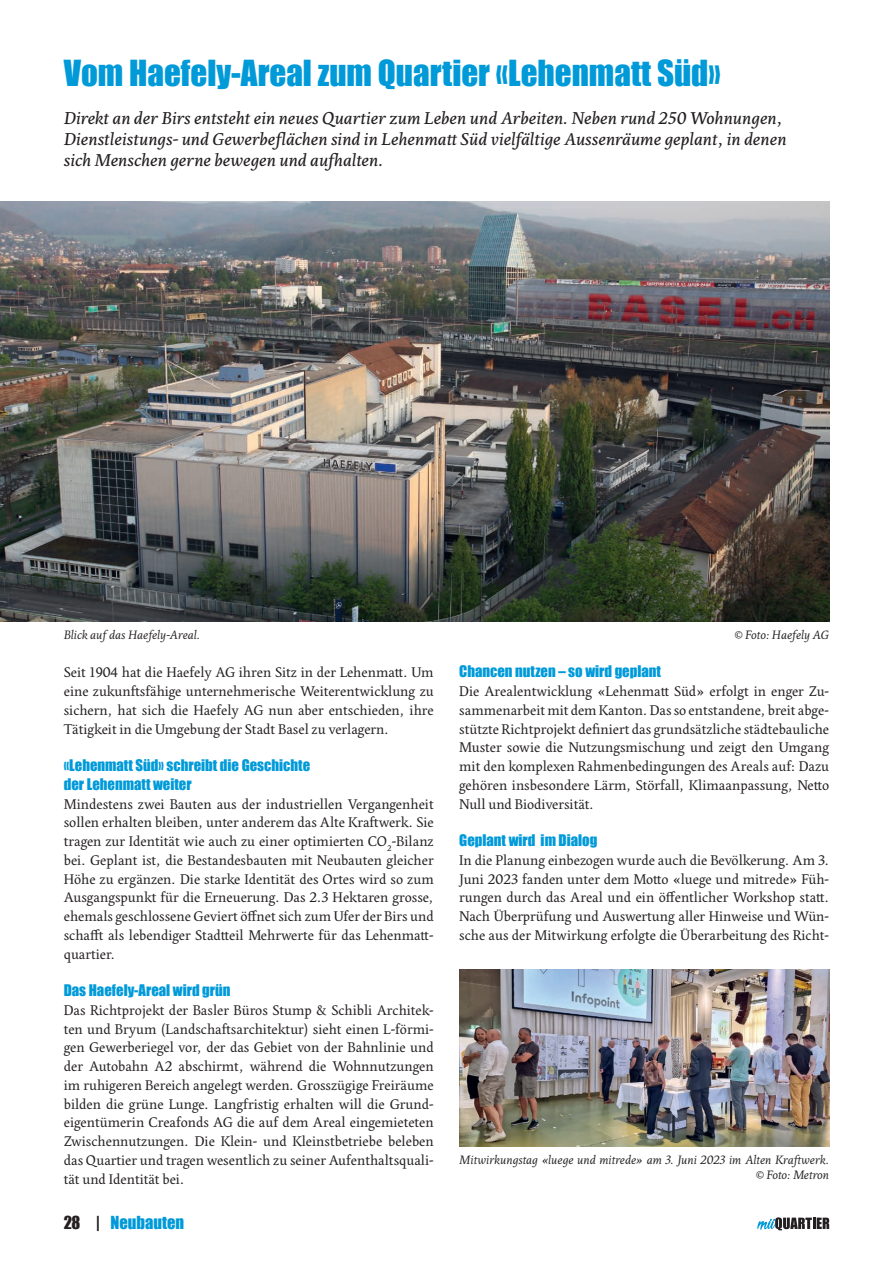
<style>
.page{position:relative;width:893px;height:1263px;background:#fff}
.page>*{position:absolute;margin:0;border:0;box-sizing:border-box;transform-origin:0 0}
.t1{font:33px "Impact";color:#009ad9}
.t2{font:italic 18px/21px "Edita";color:#231f20}
.t3{font:16.5px "Impact";color:#009ad9}
.t4{font:14.7px/18.8px "Edita";color:#231f20;text-align:justify}
.t5{font:14.7px/18.8px "Impact";color:#009ad9}
.t6{font:italic 12.75px/15px "Edita";color:#231f20;text-align:right}
.s1{color:#231f20}
</style>
<div class="page">
<img style="left:0;top:202px;width:829px;height:419px">
<img style="left:459px;top:969px;width:370px;height:177px">
<svg style="left:757px;top:1217px;width:72px;height:13px"></svg>
<h1 class="t1" style="left:64px;top:47px;width:658px">Vom Haefely-Areal zum Quartier «Lehenmatt Süd»</h1>
<p class="t2" style="left:64px;top:108px;width:724px">Direkt an der Birs entsteht ein neues Quartier zum Leben und Arbeiten. Neben rund 250 Wohnungen,<br>Dienstleistungs- und Gewerbeflächen sind in Lehenmatt Süd vielfältige Aussenräume geplant, in denen sich Menschen gerne bewegen und aufhalten.</p>
<p class="t6" style="left:64px;top:627px;width:138px">Blick auf das Haefely-Areal.</p>
<p class="t6" style="left:735px;top:627px;width:96px">© Foto: Haefely AG</p>
<p class="t4" style="left:64px;top:664px;width:371px">Seit 1904 hat die Haefely AG ihren Sitz in der Lehenmatt. Um eine zukunftsfähige unternehmerische Weiterentwicklung zu sichern, hat sich die Haefely AG nun aber entschieden, ihre Tätigkeit in die Umgebung der Stadt Basel zu verlagern.</p>
<p class="t5" style="left:64px;top:755px;width:248px">«Lehenmatt Süd» schreibt die Geschichte der Lehenmatt weiter</p>
<p class="t4" style="left:64px;top:795px;width:371px">Mindestens zwei Bauten aus der industriellen Vergangenheit sollen erhalten bleiben, unter anderem das Alte Kraftwerk. Sie tragen zur Identität wie auch zu einer optimierten CO<sub>2</sub>-Bilanz bei. Geplant ist, die Bestandesbauten mit Neubauten gleicher Höhe zu ergänzen. Die starke Identität des Ortes wird so zum Ausgangspunkt für die Erneuerung. Das 2.3 Hektaren grosse, ehemals geschlossene Geviert öffnet sich zum Ufer der Birs und schafft als lebendiger Stadtteil Mehrwerte für das Lehenmatt&shy;quartier.</p>
<p class="t5" style="left:64px;top:980px;width:168px">Das Haefely-Areal wird grün</p>
<p class="t4" style="left:64px;top:1001px;width:371px">Das Richtprojekt der Basler Büros Stump &amp; Schibli Architek&shy;ten und Bryum (Landschaftsarchitektur) sieht einen L-förmi&shy;gen Gewerberiegel vor, der das Gebiet von der Bahnlinie und der Autobahn A2 abschirmt, während die Wohnnutzungen im ruhigeren Bereich angelegt werden. Grosszügige Freiräume bilden die grüne Lunge. Langfristig erhalten will die Grund&shy;eigentümerin Creafonds AG die auf dem Areal eingemieteten Zwischennutzungen. Die Klein- und Kleinstbetriebe beleben das Quartier und tragen wesentlich zu seiner Aufenthaltsquali&shy;tät und Identität bei.</p>
<p class="t3" style="left:64px;top:1210px;width:122px"><span class="s1">28 |</span> Neubauten</p>
<p class="t5" style="left:459px;top:662px;width:203px">Chancen nutzen – so wird geplant</p>
<p class="t4" style="left:459px;top:682px;width:371px">Die Arealentwicklung «Lehenmatt Süd» erfolgt in enger Zu&shy;sammenarbeit mit dem Kanton. Das so entstandene, breit abge&shy;stützte Richtprojekt definiert das grundsätzliche städtebauliche Muster sowie die Nutzungsmischung und zeigt den Umgang mit den komplexen Rahmenbedingungen des Areals auf: Dazu gehören insbesondere Lärm, Störfall, Klimaanpassung, Netto Null und Biodiversität.</p>
<p class="t5" style="left:459px;top:830px;width:140px">Geplant wird im Dialog</p>
<p class="t4" style="left:459px;top:851px;width:371px">In die Planung einbezogen wurde auch die Bevölkerung. Am 3.<br>Juni 2023 fanden unter dem Motto «luege und mitrede» Füh&shy;rungen durch das Areal und ein öffentlicher Workshop statt.<br>Nach Überprüfung und Auswertung aller Hinweise und Wün&shy;sche aus der Mitwirkung erfolgte die Überarbeitung des Richt-</p>
<p class="t6" style="left:459px;top:1152px;width:371px">Mitwirkungstag «luege und mitrede» am 3. Juni 2023 im Alten Kraftwerk. © Foto: Metron</p>
</div>
